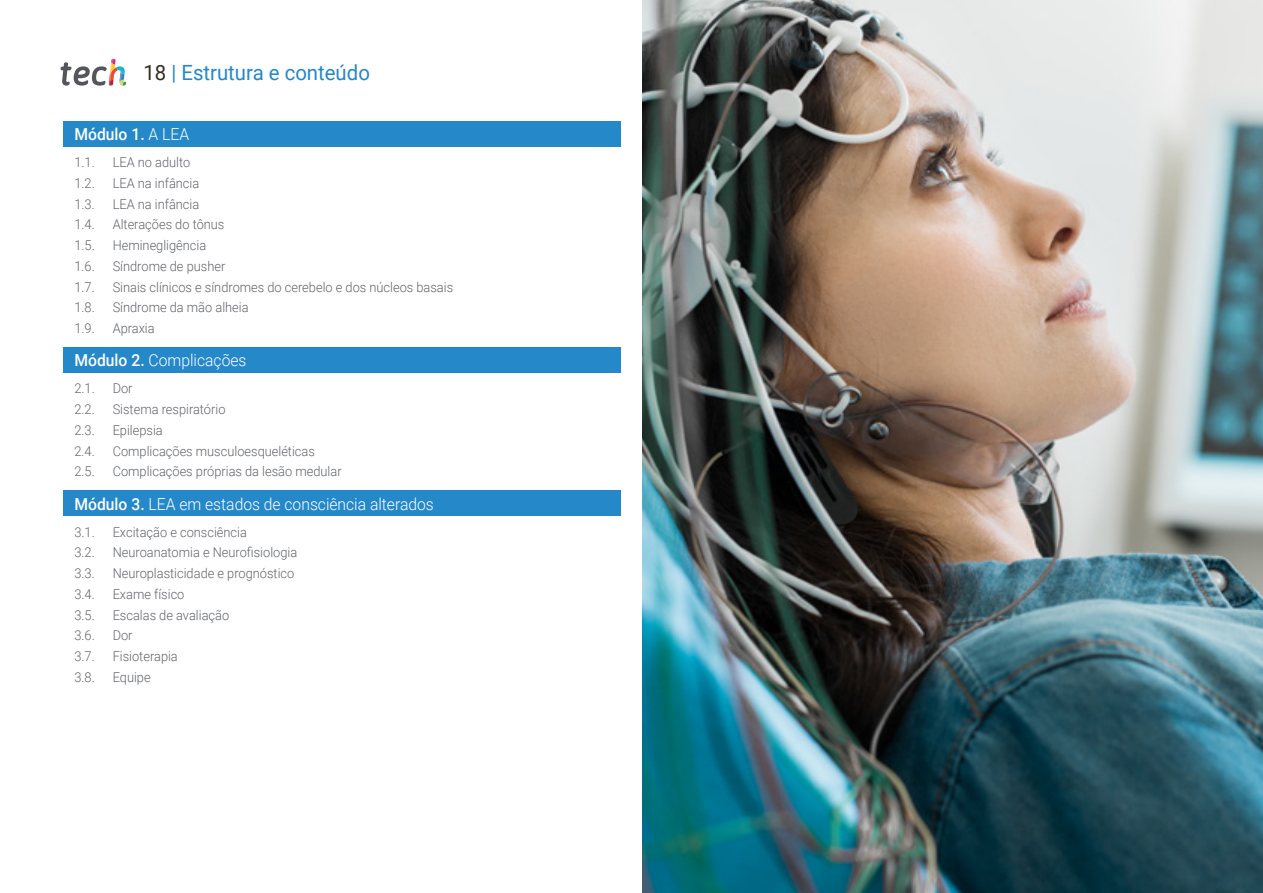
<style>
.page{position:relative;width:1263px;height:893px;background:#fff}
.page>*{position:absolute;margin:0;border:0;box-sizing:border-box;transform-origin:0 0}
.t1{font:21px "Roboto";color:#2488c9}
.t2{font:300 16.5px "Roboto";color:#fff;scale:.95 1}
.t3{font:500 16.5px "Roboto";color:#fff;scale:.95 1}
.t4{font:300 13.5px "Roboto";color:#61646a;scale:.95 1}
.s1{color:#312e20}
.s2{font-weight:300}
.s3{font-weight:500}
</style>
<div class="page">
<div style="left:63px;top:121px;width:558px;height:25px;background:#2488c9"></div>
<div style="left:63px;top:347px;width:558px;height:25px;background:#2488c9"></div>
<div style="left:63px;top:491px;width:558px;height:25px;background:#2488c9"></div>
<img style="left:642px;top:0;width:621px;height:893px">
<svg style="left:61px;top:59px;width:65px;height:27px"></svg>
<h1 class="t1" style="left:144px;top:57px;width:228px"><span class="s1">18</span> | Estrutura e conteúdo</h1>
<p class="t3" style="left:74px;top:123px;width:122px">Módulo 1. <span class="s2">A LEA</span></p>
<p class="t4" style="left:74px;top:153px;width:23px">1.1.</p>
<p class="t4" style="left:113px;top:153px;width:83px">LEA no adulto</p>
<p class="t4" style="left:74px;top:174px;width:23px">1.2.</p>
<p class="t4" style="left:113px;top:174px;width:93px">LEA na infância</p>
<p class="t4" style="left:74px;top:194px;width:23px">1.3.</p>
<p class="t4" style="left:113px;top:194px;width:93px">LEA na infância</p>
<p class="t4" style="left:74px;top:215px;width:23px">1.4.</p>
<p class="t4" style="left:113px;top:215px;width:119px">Alterações do tônus</p>
<p class="t4" style="left:74px;top:236px;width:23px">1.5.</p>
<p class="t4" style="left:113px;top:236px;width:100px">Heminegligência</p>
<p class="t4" style="left:74px;top:257px;width:23px">1.6.</p>
<p class="t4" style="left:113px;top:257px;width:120px">Síndrome de pusher</p>
<p class="t4" style="left:74px;top:277px;width:23px">1.7.</p>
<p class="t4" style="left:113px;top:277px;width:360px">Sinais clínicos e síndromes do cerebelo e dos núcleos basais</p>
<p class="t4" style="left:74px;top:298px;width:23px">1.8.</p>
<p class="t4" style="left:113px;top:298px;width:145px">Síndrome da mão alheia</p>
<p class="t4" style="left:74px;top:319px;width:23px">1.9.</p>
<p class="t4" style="left:113px;top:319px;width:46px">Apraxia</p>
<p class="t2" style="left:74px;top:349px;width:183px"><span class="s3">Módulo 2.</span> Complicações</p>
<p class="t4" style="left:74px;top:379px;width:23px">2.1.</p>
<p class="t4" style="left:113px;top:379px;width:22px">Dor</p>
<p class="t4" style="left:74px;top:400px;width:23px">2.2.</p>
<p class="t4" style="left:113px;top:400px;width:120px">Sistema respiratório</p>
<p class="t4" style="left:74px;top:421px;width:23px">2.3.</p>
<p class="t4" style="left:113px;top:421px;width:54px">Epilepsia</p>
<p class="t4" style="left:74px;top:441px;width:23px">2.4.</p>
<p class="t4" style="left:113px;top:441px;width:214px">Complicações musculoesqueléticas</p>
<p class="t4" style="left:74px;top:462px;width:23px">2.5.</p>
<p class="t4" style="left:113px;top:462px;width:243px">Complicações próprias da lesão medular</p>
<p class="t2" style="left:74px;top:492px;width:380px"><span class="s3">Módulo 3.</span> LEA em estados de consciência alterados</p>
<p class="t4" style="left:74px;top:522px;width:23px">3.1.</p>
<p class="t4" style="left:113px;top:522px;width:143px">Excitação e consciência</p>
<p class="t4" style="left:74px;top:543px;width:23px">3.2.</p>
<p class="t4" style="left:113px;top:543px;width:196px">Neuroanatomia e Neurofisiologia</p>
<p class="t4" style="left:74px;top:564px;width:23px">3.3.</p>
<p class="t4" style="left:113px;top:564px;width:193px">Neuroplasticidade e prognóstico</p>
<p class="t4" style="left:74px;top:585px;width:23px">3.4.</p>
<p class="t4" style="left:113px;top:585px;width:77px">Exame físico</p>
<p class="t4" style="left:74px;top:605px;width:23px">3.5.</p>
<p class="t4" style="left:113px;top:605px;width:124px">Escalas de avaliação</p>
<p class="t4" style="left:74px;top:626px;width:23px">3.6.</p>
<p class="t4" style="left:113px;top:626px;width:22px">Dor</p>
<p class="t4" style="left:74px;top:647px;width:23px">3.7.</p>
<p class="t4" style="left:113px;top:647px;width:70px">Fisioterapia</p>
<p class="t4" style="left:74px;top:668px;width:23px">3.8.</p>
<p class="t4" style="left:113px;top:668px;width:41px">Equipe</p>
</div>
